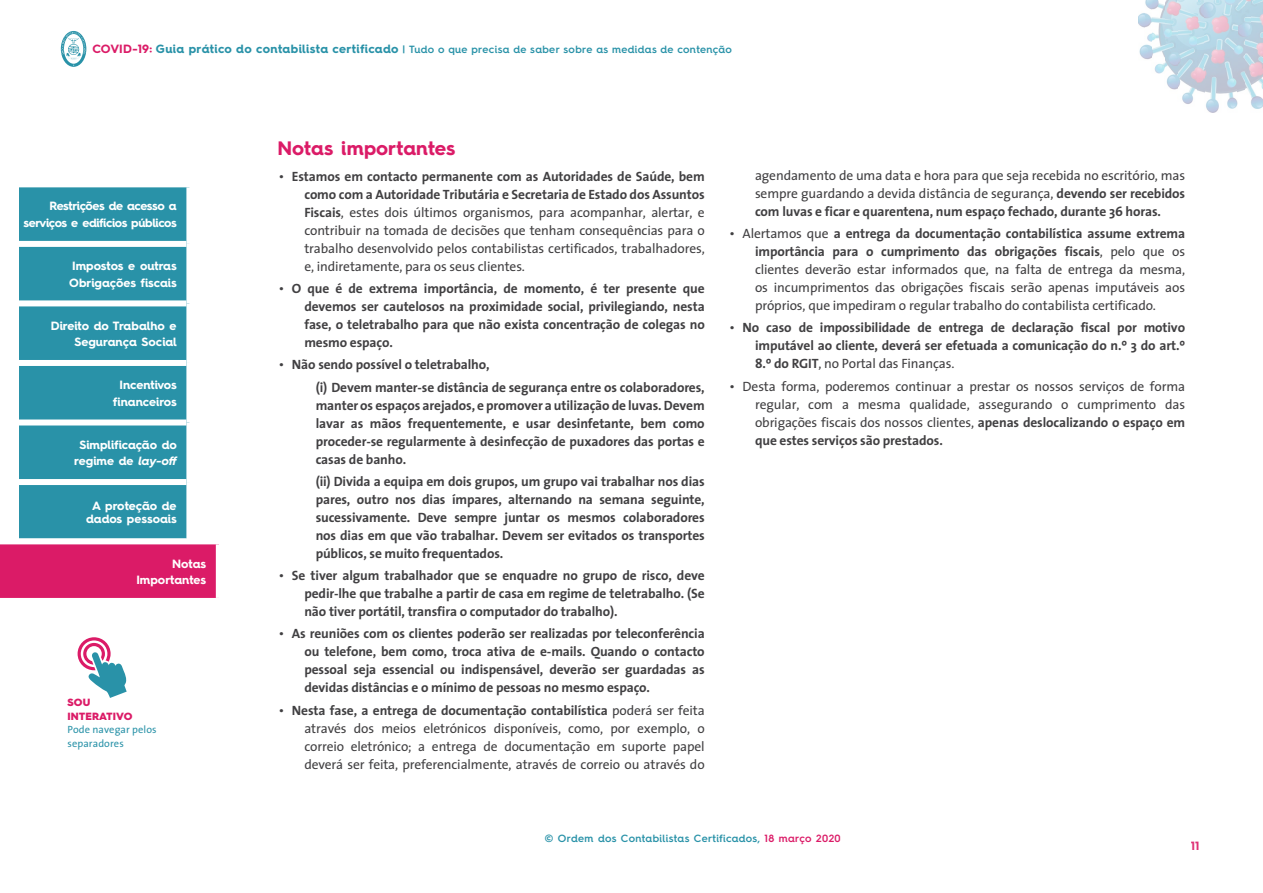
<style>
.page{position:relative;width:1263px;height:893px;background:#fff}
.page>*{position:absolute;margin:0;border:0;box-sizing:border-box;transform-origin:0 0}
.t1{font:700 19.5px "Hurme Geometric Sans 4";letter-spacing:.005em;color:#db1b67}
.t2{font:13.5px/18px "The Sans";letter-spacing:-.01em;color:#414042;text-align:justify}
.t3{font:700 13.5px/18px "The Sans";letter-spacing:-.01em;color:#414042;text-align:justify}
.t4{font:700 12px/16.5px "Hurme Geometric Sans 4";letter-spacing:-.005em;color:#fff;text-align:center}
.t5{font:700 12px/16.5px "Hurme Geometric Sans 4";letter-spacing:-.035em;color:#fff;text-align:right}
.t6{font:700 12px "Hurme Geometric Sans 4";color:#db1b67}
.t7{font:600 10.5px "Hurme Geometric Sans 4";letter-spacing:.03em;color:#2992a8}
.t8{font:10.5px/13.5px "The Sans";letter-spacing:.01em;color:#2992a8}
.t9{font:900 10.5px/13.5px "Hurme Geometric Sans 4";letter-spacing:.02em;color:#db1b67}
.s1{font-weight:700;font-size:12px;color:#db1b67}
.s2{font-weight:700;font-size:12px}
.s3{font-style:italic}
.s4{font-family:"Courier New"}
.s5{font-weight:700}
.s6{font-family:"Courier New";font-weight:400}
.s7{font-weight:400}
.s8{color:#db1b67}
</style>
<div class="page">
<div style="left:19px;top:187px;width:167px;height:351px;background:#2992a8"></div>
<div style="left:0;top:241px;width:186px;height:6px;background:#fff"></div>
<div style="left:0;top:300px;width:186px;height:6px;background:#fff"></div>
<div style="left:0;top:360px;width:186px;height:6px;background:#fff"></div>
<div style="left:0;top:419px;width:186px;height:6px;background:#fff"></div>
<div style="left:0;top:479px;width:186px;height:6px;background:#fff"></div>
<svg style="left:78px;top:637px;width:49px;height:61px"></svg>
<img style="left:1204px;top:0;width:33px;height:113px">
<img style="left:1251px;top:0;width:12px;height:109px">
<img style="left:1178px;top:0;width:20px;height:104px">
<img style="left:1244px;top:0;width:7px;height:95px">
<img style="left:1164px;top:0;width:14px;height:90px">
<img style="left:1198px;top:0;width:6px;height:93px">
<img style="left:1237px;top:0;width:7px;height:92px">
<img style="left:1151px;top:0;width:13px;height:74px">
<img style="left:1139px;top:41px;width:12px;height:19px">
<img style="left:1145px;top:0;width:6px;height:41px">
<img style="left:1138px;top:13px;width:7px;height:15px">
<svg style="left:61px;top:31px;width:25px;height:36px"></svg>
<div style="left:0;top:541px;width:219px;height:60px;background:#db1b67"></div>
<div style="left:0;top:538px;width:222px;height:6px;background:#fff"></div>
<div style="left:216px;top:544px;width:6px;height:54px;background:#fff"></div>
<div style="left:0;top:598px;width:222px;height:6px;background:#fff"></div>
<p class="t7" style="left:92px;top:42px;width:641px"><span class="s1">COVID-19:</span> <span class="s2">Guia prático do contabilista certificado</span> | Tudo o que precisa de saber sobre as medidas de contenção</p>
<p class="t5" style="left:23px;top:198px;width:155px">Restrições de acesso a serviços e edifícios públicos</p>
<p class="t4" style="left:69px;top:257px;width:109px;text-align:left">Impostos e outras<br>Obrigações fiscais</p>
<p class="t4" style="left:51px;top:317px;width:128px;text-align:right">Direito do Trabalho e<br>Segurança Social</p>
<p class="t4" style="left:113px;top:376px;width:65px">Incentivos financeiros</p>
<p class="t4" style="left:74px;top:436px;width:105px">Simplificação do regime de <span class="s3">lay-off</span></p>
<p class="t4" style="left:86px;top:498px;width:92px;line-height:13.5px">A proteção de dados pessoais</p>
<p class="t4" style="left:136px;top:555px;width:71px;text-align:right">Notas<br>Importantes</p>
<p class="t4" style="left:107px;top:572px;width:71px">Importantes</p>
<p class="t9" style="left:68px;top:695px;width:66px">SOU<br>INTERATIVO</p>
<p class="t8" style="left:68px;top:722px;width:91px">Pode navegar pelos separadores</p>
<h1 class="t1" style="left:277px;top:134px;width:180px">Notas importantes</h1>
<p class="t2" style="left:304px;top:167px;width:402px;text-indent:-27px"><span class="s4">•</span> <span class="s5">Estamos em contacto permanente com as Autoridades de Saúde, bem como com a Autoridade Tributária e Secretaria de Estado dos Assuntos Fiscais</span>, estes dois últimos organismos, para acompanhar, alertar, e contribuir na tomada de decisões que tenham consequências para o trabalho desenvolvido pelos contabilistas certificados, trabalhadores, e, indiretamente, para os seus clientes.</p>
<p class="t3" style="left:304px;top:279px;width:402px;text-indent:-27px"><span class="s6">•</span> O que é de extrema importância, de momento, é ter presente que devemos ser cautelosos na proximidade social, privilegiando, nesta fase, o teletrabalho para que não exista concentração de colegas no mesmo espaço.</p>
<p class="t3" style="left:316px;top:353px;width:391px;line-height:22.2px;text-indent:-38px"><span class="s6">•</span> Não sendo possível o teletrabalho,<br>(i) Devem manter-se distância de segurança entre os colaboradores,</p>
<p class="t3" style="left:316px;top:396px;width:391px">manter os espaços arejados, e promover a utilização de luvas. Devem lavar as mãos frequentemente, e usar desinfetante, bem como proceder-se regularmente à desinfecção de puxadores das portas e casas de banho.</p>
<p class="t3" style="left:316px;top:472px;width:391px">(ii) Divida a equipa em dois grupos, um grupo vai trabalhar nos dias pares, outro nos dias ímpares, alternando na semana seguinte, sucessivamente. Deve sempre juntar os mesmos colaboradores nos dias em que vão trabalhar. Devem ser evitados os transportes públicos, se muito frequentados.</p>
<p class="t3" style="left:304px;top:566px;width:402px;text-indent:-27px"><span class="s6">•</span> Se tiver algum trabalhador que se enquadre no grupo de risco, deve pedir-lhe que trabalhe a partir de casa em regime de teletrabalho. (Se não tiver portátil, transfira o computador do trabalho).</p>
<p class="t3" style="left:304px;top:624px;width:402px;text-indent:-27px"><span class="s6">•</span> As reuniões com os clientes poderão ser realizadas por teleconferência ou telefone, bem como, troca ativa de e-mails. Quando o contacto pessoal seja essencial ou indispensável, deverão ser guardadas as devidas distâncias e o mínimo de pessoas no mesmo espaço.</p>
<p class="t2" style="left:304px;top:701px;width:402px;text-indent:-27px"><span class="s4">•</span> <span class="s5">Nesta fase, a entrega de documentação contabilística</span> poderá ser feita através dos meios eletrónicos disponíveis, como, por exemplo, o correio eletrónico; a entrega de documentação em suporte papel deverá ser feita, preferencialmente, através de correio ou através do</p>
<p class="t2" style="left:755px;top:166px;width:432px">agendamento de uma data e hora para que seja recebida no escritório, mas sempre guardando a devida distância de segurança, <span class="s5">devendo ser recebidos com luvas e ficar e quarentena, num espaço fechado, durante 36 horas.</span></p>
<p class="t2" style="left:755px;top:224px;width:432px;text-indent:-27px"><span class="s4">•</span> Alertamos que <span class="s5">a entrega da documentação contabilística assume extrema importância para o cumprimento das obrigações fiscais</span>, pelo que os clientes deverão estar informados que, na falta de entrega da mesma, os incumprimentos das obrigações fiscais serão apenas imputáveis aos próprios, que impediram o regular trabalho do contabilista certificado.</p>
<p class="t3" style="left:755px;top:319px;width:432px;text-indent:-27px"><span class="s6">•</span> No caso de impossibilidade de entrega de declaração fiscal por motivo imputável ao cliente, deverá ser efetuada a comunicação do n.º 3 do art.º 8.º do RGIT<span class="s7">, no Portal das Finanças.</span></p>
<p class="t2" style="left:755px;top:377px;width:432px;text-indent:-27px"><span class="s4">•</span> Desta forma, poderemos continuar a prestar os nossos serviços de forma regular, com a mesma qualidade, assegurando o cumprimento das obrigações fiscais dos nossos clientes, <span class="s5">apenas deslocalizando o espaço em que estes serviços são prestados.</span></p>
<p class="t7" style="left:545px;top:831px;width:297px">© Ordem dos Contabilistas Certificados, <span class="s8">18 março 2020</span></p>
<p class="t6" style="left:1191px;top:837px;width:10px">11</p>
</div>
